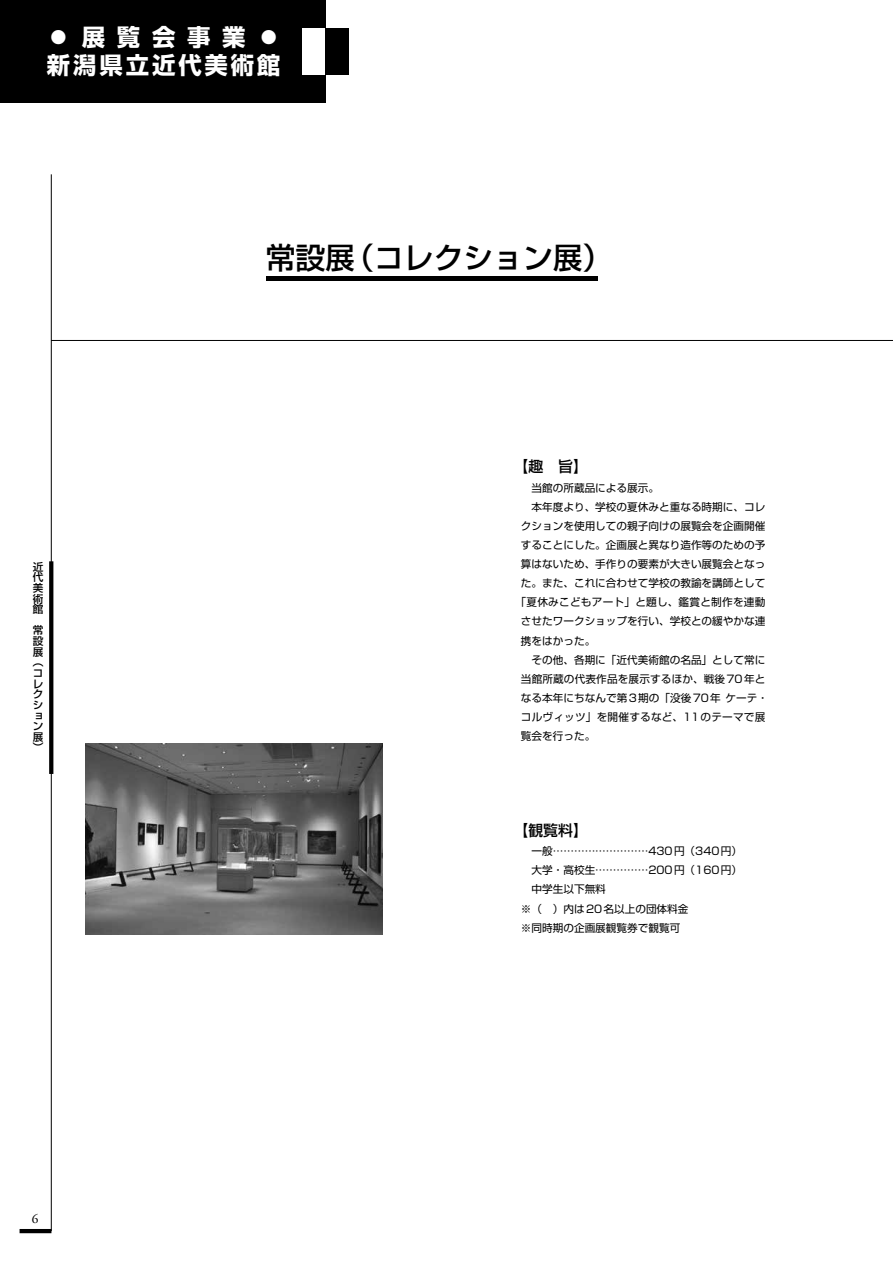
<style>
.page{position:relative;width:893px;height:1263px;background:#fff}
.page>*{position:absolute;margin:0;border:0;box-sizing:border-box;transform-origin:0 0}
.t1{font:500 29.7px "Shin Go Pr 6";color:#000}
.t2{font:700 23.4px/27.6px "Shin Go Pr 6";letter-spacing:.125em;color:#fff}
.t3{font:500 14.85px "Shin Go Pr 6";color:#000}
.t4{font:13.35px "Adobe Garamond Pro";color:#000}
.t5{font:10.65px/19.2px "Shin Go Pr 6";color:#000}
.t6{font:10.65px "Shin Go Pr 6";letter-spacing:.025em;color:#000}
.t7{font:10.65px "Shin Go Pr 6";letter-spacing:.02em;color:#000}
.t8{font:500 10.65px/10.6px "Shin Go Pr 6";color:#000;text-align:justify}
.s1{font-weight:400}
</style>
<div class="page">
<hr style="left:51px;top:174px;width:1px;height:1057px;background:#000">
<svg style="left:49px;top:561px;width:4px;height:213px"></svg>
<hr style="left:20px;top:1229px;width:31px;height:4px;background:#000">
<hr style="left:51px;top:340px;width:842px;height:1px;background:#000">
<div style="left:266px;top:276px;width:331px;height:5px;background:#000"></div>
<div style="left:0;top:0;width:325px;height:102px;background:#000"></div>
<div style="left:302px;top:28px;width:23px;height:46px;background:#fff"></div>
<div style="left:325px;top:28px;width:24px;height:46px;background:#000"></div>
<img style="left:85px;top:743px;width:298px;height:192px">
<h2 class="t2" style="left:47px;top:23px;width:235px">◦展覧会事業<span class="s1">◦</span>新潟県立近代美術館</h2>
<p class="t8" style="left:33px;top:561px;width:12px">近代美術館</p>
<p class="t8" style="left:33px;top:624px;width:12px;text-align:left">常設展（コレクション展）</p>
<p class="t4" style="left:32px;top:1211px;width:8px">6</p>
<h1 class="t1" style="left:266px;top:233px;width:348px">常設展（コレクション展）</h1>
<h3 class="t3" style="left:513px;top:454px;width:76px">【趣　旨】</h3>
<p class="t5" style="left:521px;top:477px;width:140px">　当館の所蔵品による展示。</p>
<p class="t5" style="left:521px;top:496px;width:246px">　本年度より、学校の夏休みと重なる時期に、コレ</p>
<p class="t5" style="left:521px;top:515px;width:246px">クションを使用しての親子向けの展覧会を企画開催</p>
<p class="t5" style="left:521px;top:534px;width:246px">することにした。企画展と異なり造作等のための予</p>
<p class="t5" style="left:521px;top:554px;width:246px">算はないため、手作りの要素が大きい展覧会となっ</p>
<p class="t5" style="left:521px;top:573px;width:246px">た。また、これに合わせて学校の教諭を講師として</p>
<p class="t6" style="left:516px;top:593px;width:251px">「夏休みこどもアート」と題し、鑑賞と制作を連動</p>
<p class="t5" style="left:521px;top:611px;width:246px">させたワークショップを行い、学校との緩やかな連</p>
<p class="t5" style="left:521px;top:630px;width:76px">携をはかった。</p>
<p class="t5" style="left:521px;top:649px;width:246px">　その他、各期に「近代美術館の名品」として常に</p>
<p class="t5" style="left:521px;top:668px;width:246px">当館所蔵の代表作品を展示するほか、戦後70年と</p>
<p class="t5" style="left:521px;top:688px;width:249px">なる本年にちなんで第3期の「没後70年 ケーテ・</p>
<p class="t7" style="left:521px;top:708px;width:246px">コルヴィッツ」を開催するなど、11のテーマで展</p>
<p class="t5" style="left:521px;top:726px;width:76px">覧会を行った。</p>
<h3 class="t3" style="left:513px;top:818px;width:76px">【観覧料】</h3>
<p class="t5" style="left:521px;top:841px;width:223px">　一般………………………430円（340円）　大学・高校生……………200円（160円）　中学生以下無料<br>※（　）内は20名以上の団体料金<br>※同時期の企画展観覧券で観覧可</p>
</div>
